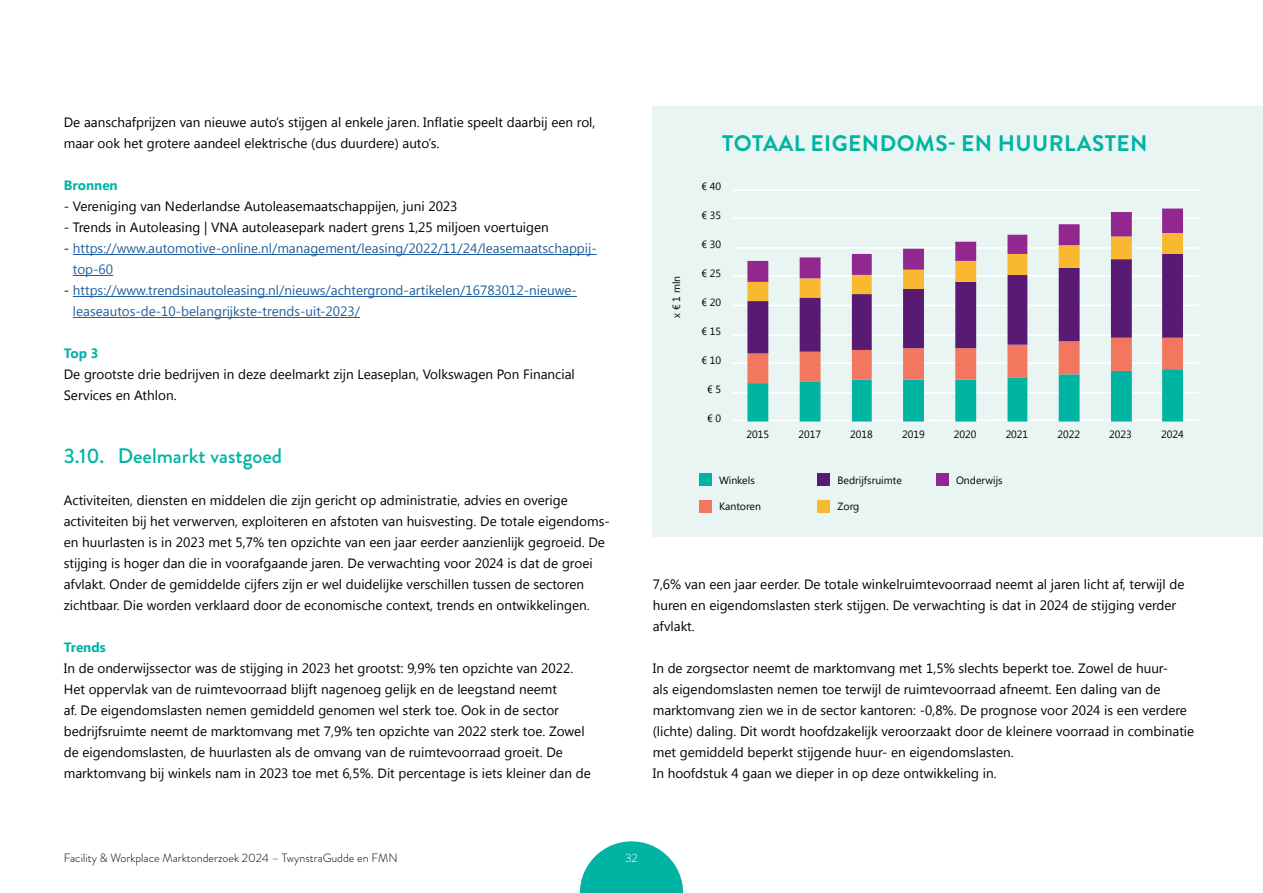
<style>
.page{position:relative;width:1263px;height:893px;background:#fff}
.page>*{position:absolute;margin:0;border:0;box-sizing:border-box;transform-origin:0 0}
.t1{font:700 22.5px "Brandon Grotesque";letter-spacing:.02em;color:#00b4a4}
.t2{font:500 21px "Brandon Grotesque";color:#00b4a4}
.t3{font:13.5px/21px "Segoe UI";color:#000}
.t4{font:13.5px/21px "Segoe UI";color:#215e9e}
.t5{font:700 13.5px "Segoe UI";color:#00b4a4}
.t6{font:300 12px "Brandon Grotesque";color:#000}
.t7{font:300 12px "Brandon Grotesque";color:#fff}
.t8{font:10.5px "Segoe UI";color:#000}
.s1{color:#000}
</style>
<div class="page">
<svg style="left:580px;top:841px;width:103px;height:52px"></svg>
<hr style="left:73px;top:254px;width:524px;height:1px;background:#215e9e">
<hr style="left:73px;top:275px;width:40px;height:1px;background:#215e9e">
<hr style="left:73px;top:296px;width:504px;height:1px;background:#215e9e">
<hr style="left:73px;top:317px;width:287px;height:1px;background:#215e9e">
<div style="left:653px;top:106px;width:610px;height:431px;background:#e9f5f2"></div>
<div style="left:699px;top:473px;width:12px;height:13px;background:#00b4a4"></div>
<div style="left:817px;top:473px;width:13px;height:13px;background:#591a74"></div>
<div style="left:936px;top:473px;width:12px;height:13px;background:#92278f"></div>
<div style="left:699px;top:500px;width:12px;height:13px;background:#f3765e"></div>
<div style="left:817px;top:500px;width:13px;height:13px;background:#f8b931"></div>
<hr style="left:732px;top:190px;width:467px;height:1px;background:#fff">
<hr style="left:732px;top:217px;width:467px;height:2px;background:#fff">
<hr style="left:732px;top:247px;width:467px;height:2px;background:#fff">
<hr style="left:732px;top:275px;width:467px;height:2px;background:#fff">
<hr style="left:732px;top:305px;width:467px;height:1px;background:#fff">
<hr style="left:732px;top:334px;width:467px;height:2px;background:#fff">
<hr style="left:732px;top:362px;width:467px;height:2px;background:#fff">
<hr style="left:732px;top:392px;width:467px;height:1px;background:#fff">
<hr style="left:732px;top:419px;width:467px;height:2px;background:#fff">
<svg style="left:747px;top:209px;width:436px;height:212px"></svg>
<p class="t3" style="left:64px;top:111px;width:533px">De aanschafprijzen van nieuwe auto’s stijgen al enkele jaren. Inflatie speelt daarbij een rol, maar ook het grotere aandeel elektrische (dus duurdere) auto’s.</p>
<p class="t5" style="left:64px;top:175px;width:56px">Bronnen</p>
<p class="t3" style="left:64px;top:195px;width:395px">- Vereniging van Nederlandse Autoleasemaatschappijen, juni 2023</p>
<p class="t3" style="left:64px;top:216px;width:487px">- Trends in Autoleasing | VNA autoleasepark nadert grens 1,25 miljoen voertuigen</p>
<p class="t4" style="left:73px;top:237px;width:525px;text-indent:-9px"><span class="s1">-</span> https://www.automotive-online.nl/management/leasing/2022/11/24/leasemaatschappij&shy;top-60</p>
<p class="t4" style="left:73px;top:279px;width:505px;text-indent:-9px"><span class="s1">-</span> https://www.trendsinautoleasing.nl/nieuws/achtergrond-artikelen/16783012-nieuwe&shy;leaseautos-de-10-belangrijkste-trends-uit-2023/</p>
<p class="t5" style="left:64px;top:343px;width:36px">Top 3</p>
<p class="t3" style="left:64px;top:363px;width:513px">De grootste drie bedrijven in deze deelmarkt zijn Leaseplan, Volkswagen Pon Financial<br>Services en Athlon.</p>
<h2 class="t2" style="left:64px;top:442px;width:220px">3.10. Deelmarkt vastgoed</h2>
<p class="t3" style="left:64px;top:489px;width:548px">Activiteiten, diensten en middelen die zijn gericht op administratie, advies en overige activiteiten bij het verwerven, exploiteren en afstoten van huisvesting. De totale eigendoms&shy;en huurlasten is in 2023 met 5,7% ten opzichte van een jaar eerder aanzienlijk gegroeid. De stijging is hoger dan die in voorafgaande jaren. De verwachting voor 2024 is dat de groei afvlakt. Onder de gemiddelde cijfers zijn er wel duidelijke verschillen tussen de sectoren zichtbaar. Die worden verklaard door de economische context, trends en ontwikkelingen.</p>
<p class="t5" style="left:64px;top:637px;width:43px">Trends</p>
<p class="t3" style="left:64px;top:657px;width:528px">In de onderwijssector was de stijging in 2023 het grootst: 9,9% ten opzichte van 2022.<br>Het oppervlak van de ruimtevoorraad blijft nagenoeg gelijk en de leegstand neemt<br>af. De eigendomslasten nemen gemiddeld genomen wel sterk toe. Ook in de sector bedrijfsruimte neemt de marktomvang met 7,9% ten opzichte van 2022 sterk toe. Zowel de eigendomslasten, de huurlasten als de omvang van de ruimtevoorraad groeit. De marktomvang bij winkels nam in 2023 toe met 6,5%. Dit percentage is iets kleiner dan de</p>
<h1 class="t1" style="left:722px;top:127px;width:427px">TOTAAL EIGENDOMS- EN HUURLASTEN</h1>
<p class="t8" style="left:701px;top:179px;width:21px">€ 40</p>
<p class="t8" style="left:701px;top:208px;width:21px">€ 35</p>
<p class="t8" style="left:669px;top:318px;width:44px;rotate:-90deg">x € 1 mln</p>
<p class="t8" style="left:701px;top:237px;width:21px">€ 30</p>
<p class="t8" style="left:701px;top:266px;width:21px">€ 25</p>
<p class="t8" style="left:701px;top:295px;width:21px">€ 20</p>
<p class="t8" style="left:701px;top:324px;width:21px">€ 15</p>
<p class="t8" style="left:701px;top:353px;width:21px">€ 10</p>
<p class="t8" style="left:707px;top:381px;width:16px">€ 5</p>
<p class="t8" style="left:707px;top:410px;width:16px">€ 0</p>
<p class="t8" style="left:747px;top:427px;width:24px">2015</p>
<p class="t8" style="left:798px;top:427px;width:24px">2017</p>
<p class="t8" style="left:850px;top:427px;width:24px">2018</p>
<p class="t8" style="left:902px;top:427px;width:24px">2019</p>
<p class="t8" style="left:954px;top:427px;width:24px">2020</p>
<p class="t8" style="left:1006px;top:427px;width:24px">2021</p>
<p class="t8" style="left:1057px;top:427px;width:24px">2022</p>
<p class="t8" style="left:1109px;top:427px;width:24px">2023</p>
<p class="t8" style="left:1161px;top:427px;width:24px">2024</p>
<p class="t8" style="left:719px;top:472px;width:37px">Winkels</p>
<p class="t8" style="left:837px;top:472px;width:66px">Bedrijfsruimte</p>
<p class="t8" style="left:956px;top:472px;width:48px">Onderwijs</p>
<p class="t8" style="left:719px;top:499px;width:43px">Kantoren</p>
<p class="t8" style="left:837px;top:499px;width:23px">Zorg</p>
<p class="t3" style="left:653px;top:573px;width:533px">7,6% van een jaar eerder. De totale winkelruimtevoorraad neemt al jaren licht af, terwijl de huren en eigendomslasten sterk stijgen. De verwachting is dat in 2024 de stijging verder afvlakt.</p>
<p class="t3" style="left:653px;top:657px;width:543px">In de zorgsector neemt de marktomvang met 1,5% slechts beperkt toe. Zowel de huur-<br>als eigendomslasten nemen toe terwijl de ruimtevoorraad afneemt. Een daling van de marktomvang zien we in de sector kantoren: -0,8%. De prognose voor 2024 is een verdere (lichte) daling. Dit wordt hoofdzakelijk veroorzaakt door de kleinere voorraad in combinatie met gemiddeld beperkt stijgende huur- en eigendomslasten.<br>In hoofdstuk 4 gaan we dieper in op deze ontwikkeling in.</p>
<p class="t6" style="left:64px;top:850px;width:335px">Facility &amp; Workplace Marktonderzoek 2024 – TwynstraGudde en FMN</p>
<p class="t7" style="left:625px;top:850px;width:14px">32</p>
</div>
